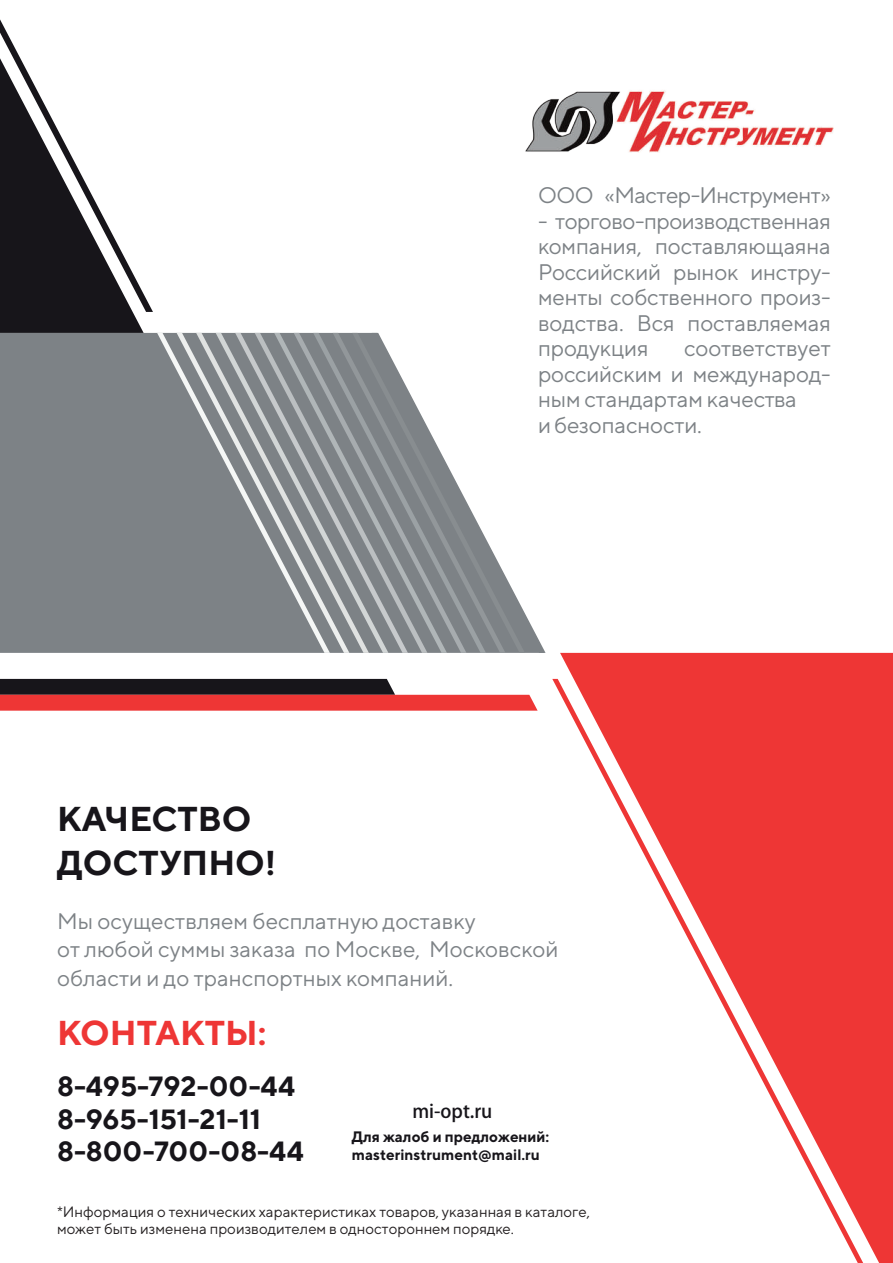
<style>
.page{position:relative;width:893px;height:1263px;background:#fff}
.page>*{position:absolute;margin:0;border:0;box-sizing:border-box;transform-origin:0 0}
.t1{font:700 34.5px/44.2px "TT Norms";color:#17151a}
.t2{font:700 34.5px "TT Norms";color:#ee3635}
.t3{font:700 27.75px/32.5px "TT Norms";color:#17151a}
.t4{font:22.5px/25.5px "TT Norms";letter-spacing:-.01em;color:#7d8286}
.t5{font:700 18.6px "Adobe Fan Heiti Std";color:#17151a}
.t6{font:700 15.15px/17.7px "TT Norms";color:#17151a}
.t7{font:15px/17.7px "TT Norms";color:#231f20}
</style>
<div class="page">
<div style="left:560px;top:653px;width:333px;height:26px;background:#ee3635"></div>
<svg style="left:552px;top:679px;width:341px;height:584px"></svg>
<svg style="left:0;top:19px;width:153px;height:293px"></svg>
<div style="left:0;top:333px;width:546px;height:320px;background:#7d8286"></div>
<svg style="left:525px;top:333px;width:19px;height:320px"></svg>
<svg style="left:505px;top:333px;width:20px;height:320px"></svg>
<svg style="left:486px;top:333px;width:19px;height:320px"></svg>
<svg style="left:466px;top:333px;width:20px;height:320px"></svg>
<svg style="left:447px;top:333px;width:19px;height:320px"></svg>
<svg style="left:427px;top:333px;width:20px;height:320px"></svg>
<svg style="left:408px;top:333px;width:19px;height:320px;fill:#7d8286"></svg>
<svg style="left:388px;top:333px;width:20px;height:320px;fill:#7d8286"></svg>
<svg style="left:369px;top:333px;width:19px;height:320px;fill:#7d8286"></svg>
<svg style="left:349px;top:333px;width:20px;height:320px;fill:#7d8286"></svg>
<svg style="left:330px;top:333px;width:19px;height:320px;fill:#7d8286"></svg>
<svg style="left:157px;top:333px;width:173px;height:320px;fill:#7d8286"></svg>
<svg style="left:0;top:58px;width:144px;height:275px"></svg>
<svg style="left:0;top:679px;width:538px;height:32px"></svg>
<img style="left:525px;top:90px;width:309px;height:63px">
<h1 class="t1" style="left:57px;top:795px;width:221px">КАЧЕСТВО<br>ДОСТУПНО!</h1>
<p class="t4" style="left:538px;top:182px;width:294px">ООО «Мастер-Инструмент»</p>
<p class="t4" style="left:538px;top:208px;width:294px;text-align:justify">- торгово-производственная компания, поставляющаяна Российский рынок инстру&shy;менты собственного произ&shy;водства. Вся поставляемая продукция</p>
<p class="t4" style="left:538px;top:335px;width:294px;text-indent:146px">соответствует российским и международ&shy;ным стандартам качества<br>и безопасности.</p>
<p class="t4" style="left:57px;top:906px;width:503px;line-height:28.5px">Мы осуществляем бесплатную доставку<br>от любой суммы заказа по Москве, Московской области и до транспортных компаний.</p>
<h1 class="t2" style="left:57px;top:1011px;width:211px">КОНТАКТЫ:</h1>
<p class="t3" style="left:57px;top:1069px;width:248px">8-495-792-00-44<br>8-965-151-21-11<br>8-800-700-08-44</p>
<p class="t5" style="left:412px;top:1100px;width:82px">mi-opt.ru</p>
<p class="t6" style="left:352px;top:1127px;width:199px">Для жалоб и предложений: masterinstrument@mail.ru</p>
<p class="t7" style="left:57px;top:1202px;width:534px">*Информация о технических характеристиках товаров, указанная в каталоге, может быть изменена производителем в одностороннем порядке.</p>
</div>
